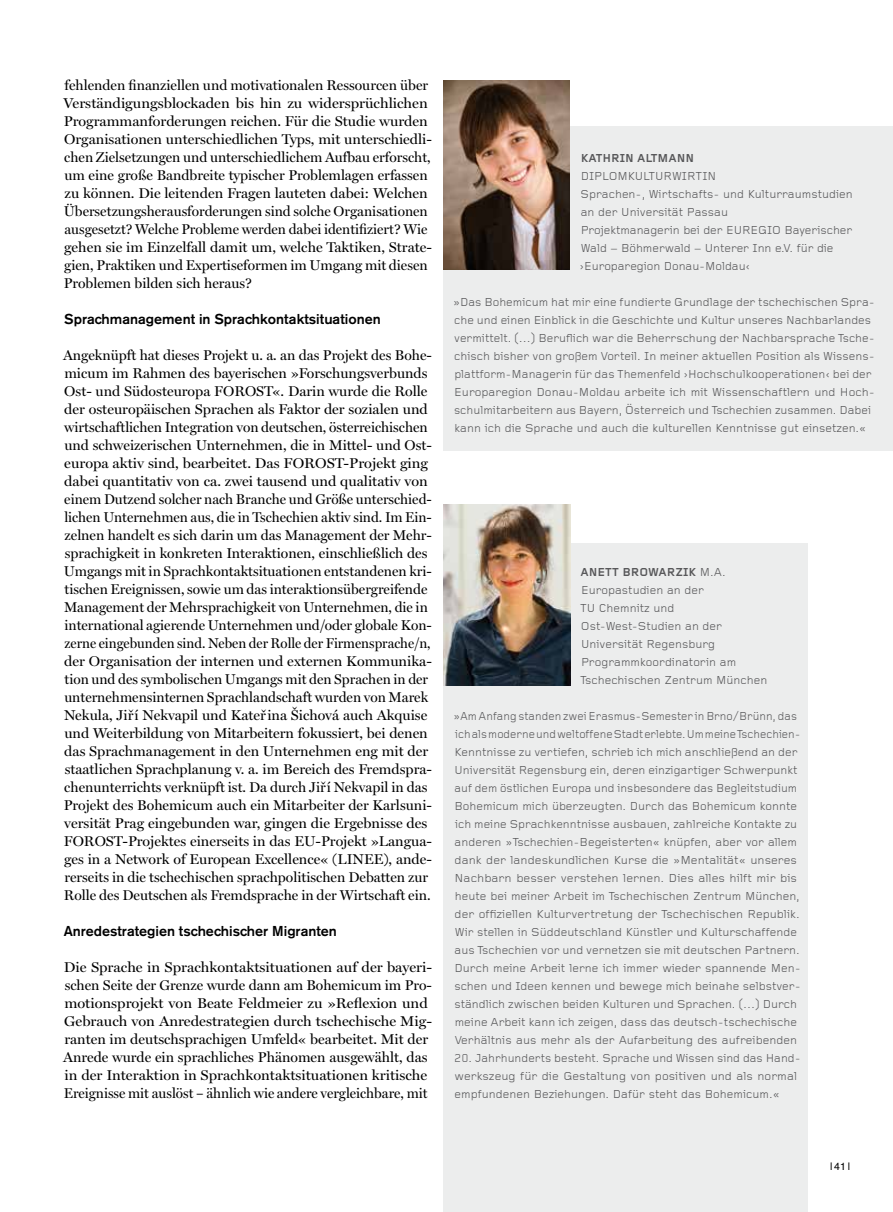
<style>
.page{position:relative;width:893px;height:1212px;background:#fff}
.page>*{position:absolute;margin:0;border:0;box-sizing:border-box;transform-origin:0 0}
.t1{font:14.25px/18px "Miller Display Roman";color:#000}
.t2{font:14.25px/18px "Miller Display Roman";color:#000;scale:1.05 1}
.t3{font:500 14.25px "Akzidenz Grotesk BE";color:#000}
.t4{font:12px/18px "Foundry Gridnik";color:#58585a;scale:.95 1}
.t5{font:12px/18px "Foundry Gridnik";color:#58585a}
.t6{font:700 12px "Foundry Gridnik";color:#58585a}
.t7{font:10.5px "Helvetica";color:#000}
.s1{font-weight:700}
</style>
<div class="page">
<div style="left:443px;top:126px;width:450px;height:324px;background:#eceded"></div>
<img style="left:443px;top:80px;width:127px;height:190px">
<div style="left:444px;top:543px;width:364px;height:669px;background:#eceded"></div>
<img style="left:444px;top:504px;width:126px;height:181px">
<p class="t1" style="left:63px;top:76px;width:370px">fehlenden finanziellen und motivationalen Ressourcen über Verständigungsblockaden bis hin zu widersprüchlichen Programmanforderungen reichen. Für die Studie wurden Organisationen unterschiedlichen Typs, mit unterschiedli&shy;chen Zielsetzungen und unterschiedlichem Aufbau erforscht, um eine große Bandbreite typischer Problemlagen erfassen zu können. Die leitenden Fragen lauteten dabei: Welchen Übersetzungsherausforderungen sind solche Organisationen ausgesetzt? Welche Probleme werden dabei identifiziert? Wie gehen sie im Einzelfall damit um, welche Taktiken, Strate&shy;gien, Praktiken und Expertiseformen im Umgang mit diesen Problemen bilden sich heraus?</p>
<p class="t3" style="left:64px;top:310px;width:318px">Sprachmanagement in Sprachkontaktsituationen</p>
<p class="t1" style="left:63px;top:346px;width:370px">Angeknüpft hat dieses Projekt u. a. an das Projekt des Bohe&shy;micum im Rahmen des bayerischen »Forschungsverbunds Ost- und Südosteuropa FOROST«. Darin wurde die Rolle der osteuropäischen Sprachen als Faktor der sozialen und wirtschaftlichen Integration von deutschen, österreichischen und schweizerischen Unternehmen, die in Mittel- und Ost&shy;europa aktiv sind, bearbeitet. Das FOROST-Projekt ging dabei quantitativ von ca. zwei tausend und qualitativ von einem Dutzend solcher nach Branche und Größe unterschied&shy;lichen Unternehmen aus, die in Tschechien aktiv sind. Im Ein&shy;zelnen handelt es sich darin um das Management der Mehr&shy;sprachigkeit in konkreten Interaktionen, einschließlich des Umgangs mit in Sprachkontaktsituationen entstandenen kri&shy;tischen Ereignissen, sowie um das interaktionsübergreifende Management der Mehrsprachigkeit von Unternehmen, die in international agierende Unternehmen und/oder globale Kon&shy;zerne eingebunden sind. Neben der Rolle der Firmensprache/n, der Organisation der internen und externen Kommunika&shy;tion und des symbolischen Umgangs mit den Sprachen in der unternehmensinternen Sprachlandschaft wurden von Marek Nekula, Jirˇí Nekvapil und Katerˇina Šichová auch Akquise und Weiterbildung von Mitarbeitern fokussiert, bei denen das Sprachmanagement in den Unternehmen eng mit der staatlichen Sprachplanung v. a. im Bereich des Fremdspra&shy;chenunterrichts verknüpft ist. Da durch Jirˇí Nekvapil in das Projekt des Bohemicum auch ein Mitarbeiter der Karlsuni&shy;versität Prag eingebunden war, gingen die Ergebnisse des FOROST-Projektes einerseits in das EU-Projekt »Langua&shy;ges in a Network of European Excellence« (LINEE), ande&shy;rerseits in die tschechischen sprachpolitischen Debatten zur Rolle des Deutschen als Fremdsprache in der Wirtschaft ein.</p>
<p class="t3" style="left:64px;top:922px;width:275px">Anredestrategien tschechischer Migranten</p>
<p class="t2" style="left:63px;top:958px;width:353px">Die Sprache in Sprachkontaktsituationen auf der bayeri&shy;schen Seite der Grenze wurde dann am Bohemicum im Pro&shy;motionsprojekt von Beate Feldmeier zu »Reflexion und Gebrauch von Anredestrategien durch tschechische Mig&shy;ranten im deutschsprachigen Umfeld« bearbeitet. Mit der Anrede wurde ein sprachliches Phänomen ausgewählt, das in der Interaktion in Sprachkontaktsituationen kritische Ereignisse mit auslöst – ähnlich wie andere vergleichbare, mit</p>
<p class="t6" style="left:581px;top:151px;width:115px">KATHRIN ALTMANN</p>
<p class="t5" style="left:581px;top:168px;width:8px">Diplo</p>
<p class="t5" style="left:581px;top:168px;width:274px;text-indent:37px">mkulturwirtin<br>Sprachen-, Wirtschafts- und Kulturraumstudien an der U niversität Passau<br>Projektmanagerin bei der EURE</p>
<p class="t5" style="left:580px;top:222px;width:274px;text-indent:179px">GIO Bayerischer<br>Wald – Böhmerwald – U nterer Inn e.V. für die<br>›E uroparegion Donau-M oldau‹</p>
<p class="t5" style="left:453px;top:294px;width:423px">»Das Bohemicum hat mir eine fundierte Grundlage der tschechischen Spra&shy;che und einen Einblick in die Geschichte und Kultur unseres N achbarlandes vermittelt. (…) Beruflich war die Beherrschung der N achbarsprache Tsche&shy;chisch bisher von großem Vorteil. In meiner aktuellen Position als Wissens&shy;plattform-M anagerin für das Themenfeld ›H ochschulkooperationen‹ bei der E uroparegion Donau-M oldau arbeite ich mit Wissenschaftlern und H och&shy;schulmitarbeitern aus Bayern, Österreich und Tschechien zusammen. Dabei kann ich die Sprache und auch die kulturellen Kenntnisse gut einsetzen.«</p>
<p class="t5" style="left:580px;top:564px;width:189px"><span class="s1">ANETT B ROWARZIK</span> M .A.<br>E uropastudien an der<br>TU Chemnitz und<br>Ost-West-Studien an der<br>U niversität Regensburg<br>Programmkoordinatorin am<br>Tschechischen Zentrum M ünchen</p>
<p class="t4" style="left:453px;top:708px;width:367px">»Am Anfang standen zwei Erasmus-Semester in Brno/Brünn, das ich als moderne und weltoffene Stadt erlebte. U m meine Tschechien-Kenntnisse zu vertiefen, schrieb ich mich anschließend an der U niversität Regensburg ein, deren einzigartiger Schwerpunkt auf dem östlichen E uropa und insbesondere das Begleitstudium Bohemicum mich überzeugten. D urch das Bohemicum konnte ich meine Sprachkenntnisse ausbauen, zahlreiche Kontakte zu anderen »Tschechien-Begeisterten« knüpfen, aber vor allem dank der landeskundlichen Kurse die »M entalität« unseres N achbarn besser verstehen lernen. Dies alles hilft mir bis heute bei meiner Arbeit im Tschechischen Zentrum M ünchen, der offiziellen Kulturvertretung der Tschechischen Republik.<br>Wir stellen in Süddeutschland Künstler und Kulturschaffende aus Tschechien vor und vernetzen sie mit deutschen Partnern.<br>D urch meine Arbeit lerne ich immer wieder spannende M en&shy;schen und Ideen kennen und bewege mich beinahe selbstver&shy;ständlich zwischen beiden Kulturen und Sprachen. (…) D urch meine Arbeit kann ich zeigen, dass das deutsch-tschechische Verhältnis aus mehr als der Aufarbeitung des aufreibenden</p>
<p class="t5" style="left:454px;top:1050px;width:348px">20. Jahrhunderts besteht. Sprache und Wissen sind das H and&shy;werkszeug für die Gestaltung von positiven und als normal empfundenen Beziehungen. Dafür steht das Bohemicum.«</p>
<p class="t7" style="left:830px;top:1158px;width:22px">|41 |</p>
</div>
